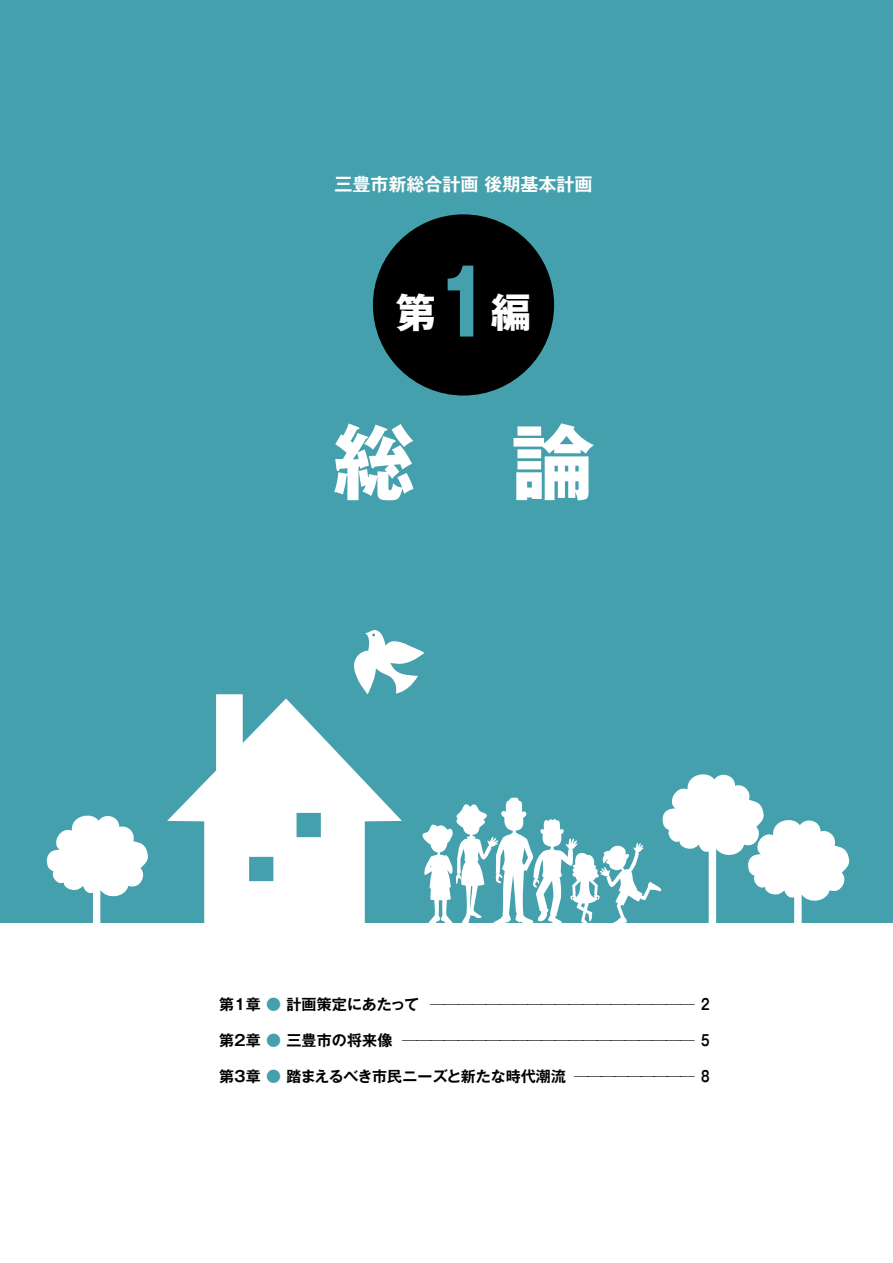
<style>
.page{position:relative;width:893px;height:1263px;background:#fff}
.page>*{position:absolute;margin:0;border:0;box-sizing:border-box;transform-origin:0 0}
.t1{font:700 90px "Gothic MB101 Pr 5";color:#45a0ad;scale:.8 1}
.t2{font:700 82.5px "Gothic MB101 Pr 5";color:#fff}
.t3{font:700 40.5px "Gothic MB101 Pr 5";color:#fff}
.t4{font:700 18px "Gothic MB101 Pr 5 De";color:#fff}
.t5{font:700 15px "Gothic MB101 Pr 5 De";letter-spacing:-.005em;color:#000}
.s1{color:#45a0ad}
</style>
<div class="page">
<div style="left:0;top:0;width:893px;height:923px;background:#45a0ad"></div>
<svg style="left:46px;top:815px;width:102px;height:108px"></svg>
<svg style="left:354px;top:630px;width:70px;height:64px"></svg>
<svg style="left:167px;top:694px;width:235px;height:229px;fill:#fff"></svg>
<svg style="left:422px;top:774px;width:428px;height:149px"></svg>
<div style="left:373px;top:214px;width:181px;height:181px;background:#000;border-radius:50%"></div>
<p class="t4" style="left:334px;top:169px;width:259px">三豊市新総合計画 後期基本計画</p>
<h3 class="t3" style="left:396px;top:278px;width:42px">第</h3>
<h1 class="t1" style="left:436px;top:228px;width:70px">1</h1>
<h3 class="t3" style="left:491px;top:278px;width:42px">編</h3>
<h2 class="t2" style="left:333px;top:394px;width:263px">総　論</h2>
<p class="t5" style="left:219px;top:992px;width:201px">第１章 <span class="s1">●</span> 計画策定にあたって</p>
<p class="t5" style="left:219px;top:1028px;width:175px">第２章 <span class="s1">●</span> 三豊市の将来像</p>
<p class="t5" style="left:219px;top:1064px;width:348px">第３章 <span class="s1">●</span> 踏まえるべき市民ニーズと新たな時代潮流</p>
<p class="t5" style="left:430px;top:992px;width:281px">─────────────────── 2</p>
<p class="t5" style="left:402px;top:1028px;width:309px">───────────────────── 5</p>
<p class="t5" style="left:574px;top:1064px;width:137px">───────── 8</p>
</div>
